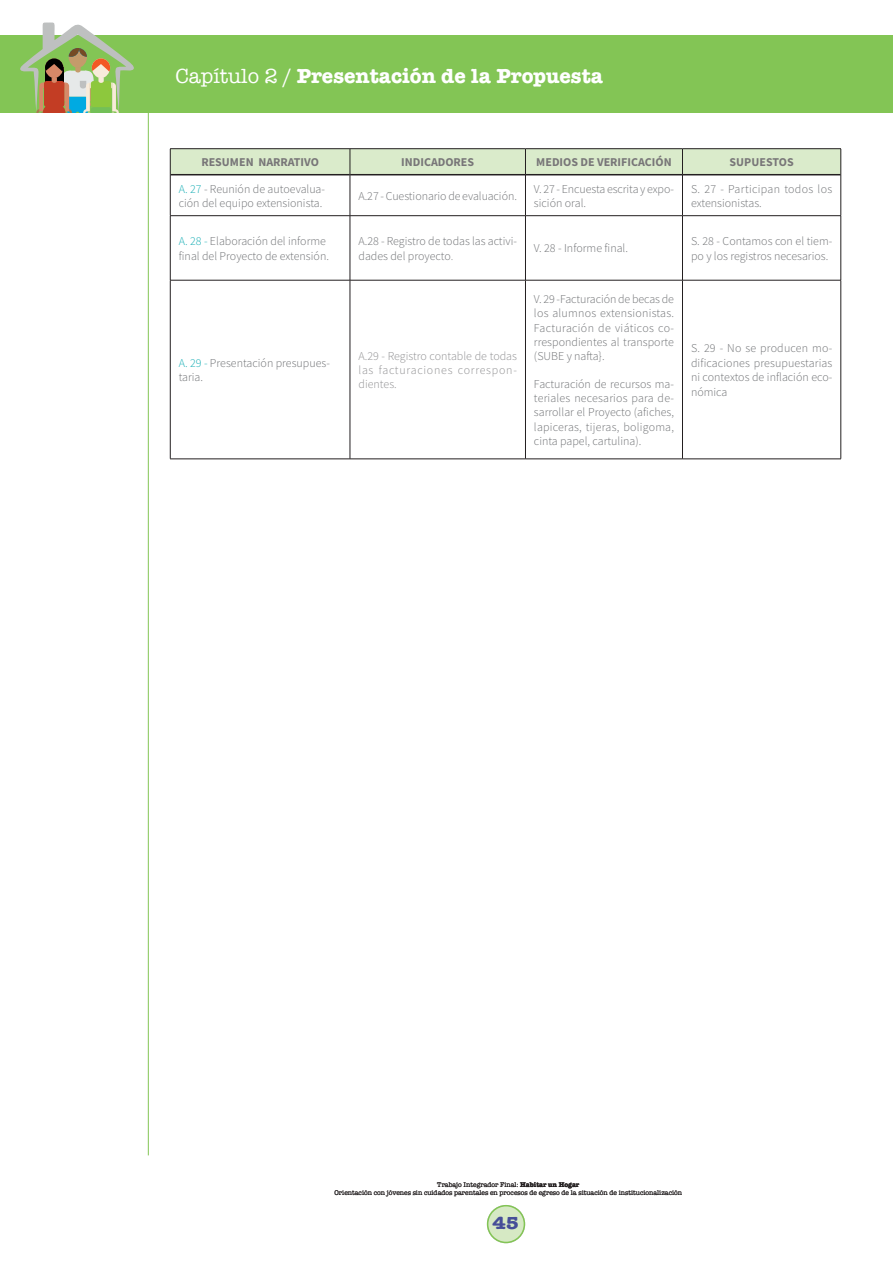
<style>
.page{position:relative;width:893px;height:1263px;background:#fff}
.page>*{position:absolute;margin:0;border:0;box-sizing:border-box;transform-origin:0 0}
.t1{font:700 21px "American Typewriter";color:#fff}
.t2{font:700 18px "American Typewriter";color:#464e98;scale:1.14 1}
.Texto_General{font:12px/14.4px "Source Sans Variable";color:#6e7073}
.Texto_General-2{font:12px/14.4px "Source Sans Variable";letter-spacing:.04em;color:#8f8f91;text-align:justify}
.Texto_General-3{font:12px "Source Sans Variable";color:#787678}
.t3{font:7.05px/8.4px "American Typewriter";color:#231f20;text-align:center;scale:.95 1}
.s1{font-weight:400}
.s2{color:#14adb4}
.s3{color:#8f8f91}
.s4{font-weight:700}
</style>
<div class="page">
<div style="left:0;top:35px;width:893px;height:77px;background:#83c555"></div>
<div style="left:488px;top:1206px;width:36px;height:36px;background:#d6e9c4;border-radius:50%"></div>
<div style="left:487px;top:1205px;width:38px;height:38px;border:2px solid #83c555;border-radius:50%"></div>
<hr style="left:148px;top:68px;width:1px;height:1087px;background:#83c555">
<svg style="left:20px;top:22px;width:114px;height:90px"></svg>
<hr style="left:170px;top:215px;width:180px;height:1px;background:#231f20">
<hr style="left:350px;top:215px;width:175px;height:1px;background:#231f20">
<hr style="left:525px;top:215px;width:157px;height:1px;background:#231f20">
<hr style="left:682px;top:215px;width:159px;height:1px;background:#231f20">
<hr style="left:170px;top:280px;width:180px;height:1px;background:#231f20">
<hr style="left:350px;top:280px;width:175px;height:1px;background:#231f20">
<hr style="left:525px;top:280px;width:157px;height:1px;background:#231f20">
<hr style="left:682px;top:280px;width:159px;height:1px;background:#231f20">
<hr style="left:170px;top:459px;width:180px;height:1px;background:#231f20">
<hr style="left:350px;top:459px;width:175px;height:1px;background:#231f20">
<hr style="left:525px;top:459px;width:157px;height:1px;background:#231f20">
<hr style="left:682px;top:459px;width:159px;height:1px;background:#231f20">
<hr style="left:170px;top:148px;width:180px;height:1px;background:#231f20">
<hr style="left:350px;top:148px;width:175px;height:1px;background:#231f20">
<hr style="left:525px;top:148px;width:157px;height:1px;background:#231f20">
<hr style="left:682px;top:148px;width:159px;height:1px;background:#231f20">
<svg style="left:170px;top:149px;width:671px;height:26px;background:#d0dfc1"></svg>
<hr style="left:170px;top:175px;width:1px;height:40px;background:#231f20">
<hr style="left:350px;top:175px;width:1px;height:40px;background:#231f20">
<hr style="left:525px;top:175px;width:1px;height:40px;background:#231f20">
<hr style="left:682px;top:175px;width:1px;height:40px;background:#231f20">
<hr style="left:840px;top:175px;width:1px;height:40px;background:#231f20">
<hr style="left:170px;top:216px;width:1px;height:64px;background:#231f20">
<hr style="left:350px;top:216px;width:1px;height:64px;background:#231f20">
<hr style="left:525px;top:216px;width:1px;height:64px;background:#231f20">
<hr style="left:682px;top:216px;width:1px;height:64px;background:#231f20">
<hr style="left:840px;top:216px;width:1px;height:64px;background:#231f20">
<hr style="left:170px;top:280px;width:1px;height:179px;background:#231f20">
<hr style="left:350px;top:280px;width:1px;height:179px;background:#231f20">
<hr style="left:525px;top:280px;width:1px;height:179px;background:#231f20">
<hr style="left:682px;top:280px;width:1px;height:179px;background:#231f20">
<hr style="left:840px;top:280px;width:1px;height:179px;background:#231f20">
<h1 class="t1" style="left:176px;top:57px;width:429px"><span class="s1">Capítulo 2 /</span> Presentación de la Propuesta</h1>
<p class="Texto_General-3" style="left:201px;top:155px;width:119px">RESUMEN NARRATIVO</p>
<p class="Texto_General-3" style="left:401px;top:155px;width:75px">INDICADORES</p>
<p class="Texto_General-3" style="left:536px;top:155px;width:137px">MEDIOS DE VERIFICACIÓN</p>
<p class="Texto_General-3" style="left:730px;top:155px;width:66px">SUPUESTOS</p>
<p class="Texto_General" style="left:179px;top:182px;width:148px"><span class="s2">A. 27</span> - Reunión de autoevalua&shy;ción del equipo extensionista.</p>
<p class="Texto_General" style="left:358px;top:189px;width:160px">A.27 - Cuestionario de evaluación.</p>
<p class="Texto_General" style="left:534px;top:182px;width:142px">V. 27 - Encuesta escrita y expo&shy;sición oral.</p>
<p class="Texto_General" style="left:691px;top:182px;width:143px">S. 27 - Participan todos los extensionistas.</p>
<p class="Texto_General" style="left:179px;top:234px;width:152px"><span class="s2">A. 28 -</span> Elaboración del informe final del Proyecto de extensión.</p>
<p class="Texto_General" style="left:358px;top:234px;width:160px">A.28 - Registro de todas las activi&shy;dades del proyecto<span class="s3">.</span></p>
<p class="Texto_General" style="left:534px;top:241px;width:96px">V. 28 - Informe final.</p>
<p class="Texto_General" style="left:691px;top:234px;width:143px">S. 28 - Contamos con el tiem&shy;po y los registros necesarios.</p>
<p class="Texto_General" style="left:179px;top:356px;width:153px"><span class="s2">A. 29 -</span> Presentación presupues&shy;taria.</p>
<p class="Texto_General-2" style="left:358px;top:349px;width:160px">A.29 - Registro contable de todas las facturaciones correspon&shy;dientes.</p>
<p class="Texto_General" style="left:534px;top:292px;width:142px;text-align:justify">V. 29 -Facturación de becas de los alumnos extensionistas.<br>Facturación de viáticos co&shy;rrespondientes al transporte (SUBE y nafta}.</p>
<p class="Texto_General" style="left:534px;top:376px;width:142px;text-align:justify">Facturación de recursos ma&shy;teriales necesarios para de&shy;sarrollar el Proyecto (afiches, lapiceras, tijeras, boligoma, cinta papel, cartulina).</p>
<p class="Texto_General" style="left:691px;top:341px;width:143px;text-align:justify">S. 29 - No se producen mo&shy;dificaciones presupuestarias ni contextos de inflación eco&shy;nómica</p>
<p class="t3" style="left:335px;top:1180px;width:367px">Trabajo Integrador Final: <span class="s4">Habitar un Hogar<br></span>Orientación con jóvenes sin cuidados parentales en procesos de egreso de la situación de institucionalización</p>
<h2 class="t2" style="left:492px;top:1207px;width:25px">45</h2>
</div>
